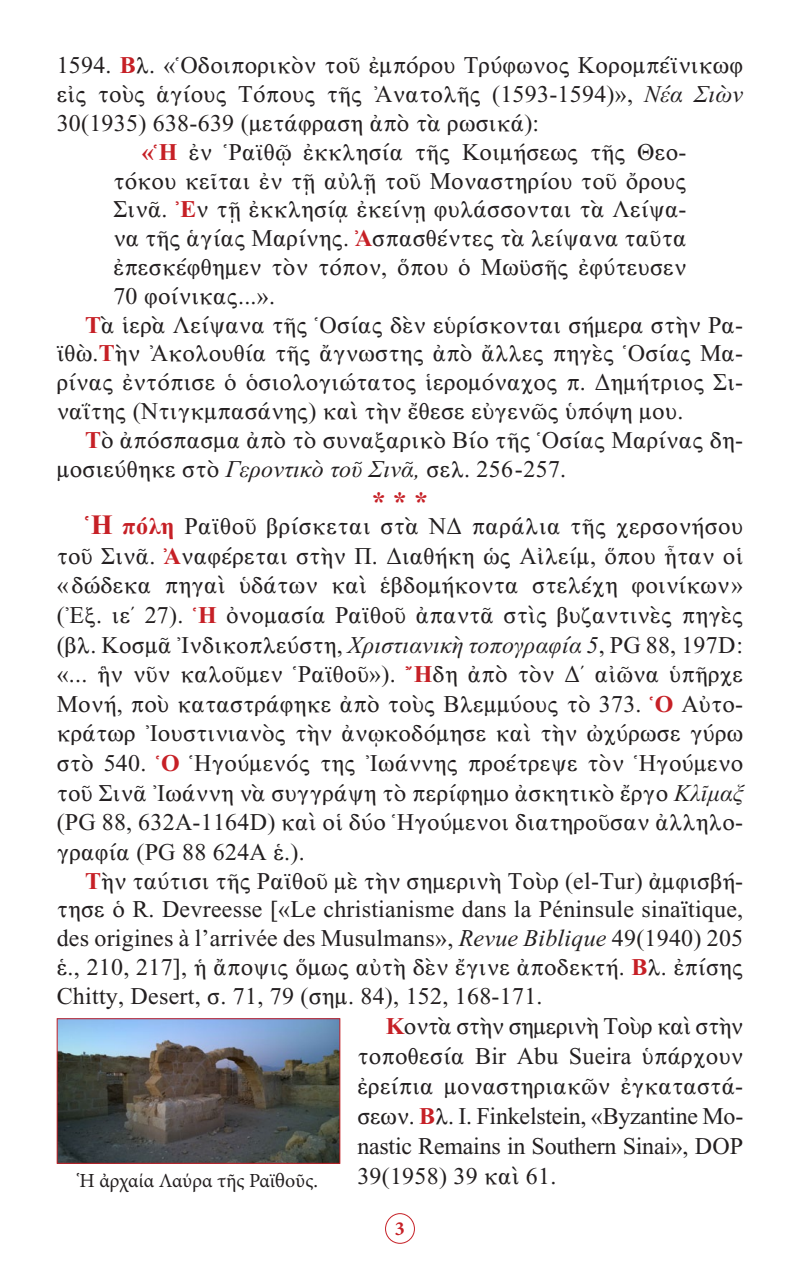
<style>
.page{position:relative;width:800px;height:1270px;background:#fff}
.page>*{position:absolute;margin:0;border:0;box-sizing:border-box;transform-origin:0 0}
.Asteriskoi{font:28px "CTOS New Times Bold Test 1";color:#c62026}
.t1{font:24px/28.8px "CTOS New Times Roman Test 1";letter-spacing:.01em;color:#231f20;text-align:justify}
.t2{font:24px "CTOS New Times Roman Test 1";letter-spacing:-.01em;color:#231f20}
.t3{font:24px "CTOS New Times Roman Test 1";letter-spacing:-.02em;color:#231f20}
.t4{font:20px "Minion Pro";color:#231f20}
.t5{font:700 20px "Minion Pro";color:#c62026}
.s1{font-family:"CTOS New Times Bold Test 1";color:#c62026}
.s2{font-family:"CTOS New Times Italic Test 1"}
.s3{font-family:"CTOS New Times Bold Test 1";font-size:28px;color:#c62026}
</style>
<div class="page">
<div style="left:385px;top:1213px;width:30px;height:31px;border:1px solid #c62026;border-radius:50%"></div>
<img style="left:59px;top:1020px;width:279px;height:142px">
<div style="left:57px;top:1018px;width:283px;height:146px;border:1px solid #c62026"></div>
<p class="t1" style="left:57px;top:51px;width:688px">1594. <span class="s1">Β</span>λ. «Ὁδοιπορικὸν τοῦ ἐμπόρου Τρύφωνος Κορομπέϊνικωφ εἰς τοὺς ἁγίους Τόπους τῆς Ἀνατολῆς (1593-1594)», <span class="s2">Νέα Σιὼν </span>30(1935) 638-639 (μετάφραση ἀπὸ τὰ ρωσικά):</p>
<p class="t1" style="left:113px;top:137px;width:575px;text-indent:28px"><span class="s1">«Ἡ</span> ἐν Ῥαϊθῷ ἐκκλησία τῆς Κοιμήσεως τῆς Θεο&shy;τόκου κεῖται ἐν τῇ αὐλῇ τοῦ Μοναστηρίου τοῦ ὄρους Σινᾶ. <span class="s1">Ἐ</span>ν τῇ ἐκκλησίᾳ ἐκείνῃ φυλάσσονται τὰ Λείψα&shy;να τῆς ἁγίας Μαρίνης. <span class="s1">Ἀ</span>σπασθέντες τὰ λείψανα ταῦτα ἐπεσκέφθημεν τὸν τόπον, ὅπου ὁ Μωϋσῆς ἐφύτευσεν 70 φοίνικας...».</p>
<p class="t1" style="left:57px;top:310px;width:688px;text-indent:28px"><span class="s1">Τ</span>ὰ ἱερὰ Λείψανα τῆς Ὁσίας δὲν εὑρίσκονται σήμερα στὴν Ρα&shy;ϊθὼ.<span class="s1">Τ</span>ὴν Ἀκολουθία τῆς ἄγνωστης ἀπὸ ἄλλες πηγὲς Ὁσίας Μα&shy;ρίνας ἐντόπισε ὁ ὁσιολογιώτατος ἱερομόναχος π. Δημήτριος Σι&shy;ναΐτης (Ντιγκμπασάνης) καὶ τὴν ἔθεσε εὐγενῶς ὑπόψη μου.</p>
<p class="t1" style="left:57px;top:425px;width:688px;text-indent:28px"><span class="s1">Τ</span>ὸ ἀπόσπασμα ἀπὸ τὸ συναξαρικὸ Βίο τῆς Ὁσίας Μαρίνας δη&shy;μοσιεύθηκε στὸ <span class="s2">Γεροντικὸ τοῦ Σινᾶ,</span> σελ. 256-257.</p>
<p class="Asteriskoi" style="left:372px;top:486px;width:57px">* * *</p>
<p class="t1" style="left:57px;top:511px;width:688px;line-height:29.6px;text-indent:28px"><span class="s3">Ἡ</span> <span class="s1">πόλη</span> Ραϊθοῦ βρίσκεται στὰ ΝΔ παράλια τῆς χερσονήσου τοῦ Σινᾶ. <span class="s1">Ἀ</span>ναφέρεται στὴν Π. Διαθήκη ὡς Αἰλείμ, ὅπου ἦταν οἱ «δώδεκα πηγαὶ ὑδάτων καὶ ἑβδομήκοντα στελέχη φοινίκων» (Ἐξ. ιε΄ 27). <span class="s1">Ἡ</span> ὀνομασία Ραϊθοῦ ἀπαντᾶ στὶς βυζαντινὲς πηγὲς (βλ. Κοσμᾶ Ἰνδικοπλεύστη, <span class="s2">Χριστιανικὴ τοπογραφία 5</span>, PG 88, 197D:</p>
<p class="t1" style="left:57px;top:659px;width:688px;line-height:29.6px">«... ἣν νῦν καλοῦμεν Ῥαϊθοῦ»). <span class="s1">Ἤ</span>δη ἀπὸ τὸν Δ΄ αἰῶνα ὑπῆρχε Μονή, ποὺ καταστράφηκε ἀπὸ τοὺς Βλεμμύους τὸ 373. <span class="s1">Ὁ</span> Αὐτο&shy;κράτωρ Ἰουστινιανὸς τὴν ἀνῳκοδόμησε καὶ τὴν ὠχύρωσε γύρω στὸ 540. <span class="s1">Ὁ</span> Ἡγούμενός της Ἰωάννης προέτρεψε τὸν Ἡγούμενο τοῦ Σινᾶ Ἰωάννη νὰ συγγράψη τὸ περίφημο ἀσκητικὸ ἔργο <span class="s2">Κλῖμαξ </span>(PG 88, 632Α-1164D) καὶ οἱ δύο Ἡγούμενοι διατηροῦσαν ἀλληλο&shy;γραφία (PG 88 624Α ἑ.).</p>
<p class="t1" style="left:57px;top:866px;width:688px;text-indent:28px"><span class="s1">Τ</span>ὴν ταύτισι τῆς Ραϊθοῦ μὲ τὴν σημερινὴ Τοὺρ (el-Tur) ἀμφισβή&shy;τησε ὁ R. Devreesse [«Le christianisme dans la Péninsule sinaïtique, des origines à l’arrivée des Musulmans», <span class="s2">Revue Biblique</span> 49(1940) 205 ἑ., 210, 217], ἡ ἄποψις ὅμως αὐτὴ δὲν ἔγινε ἀποδεκτή. <span class="s1">Β</span>λ. ἐπίσης Chitty, Desert, σ. 71, 79 (σημ. 84), 152, 168-171.</p>
<p class="t3" style="left:386px;top:1013px;width:359px"><span class="s1">Κ</span>οντὰ στὴν σημερινὴ Τοὺρ καὶ στὴν</p>
<p class="t1" style="left:357px;top:1041px;width:387px;line-height:30px">τοποθεσία Bir Abu Sueira ὑπάρχουν ἐρείπια μοναστηριακῶν ἐγκαταστά&shy;σεων. <span class="s1">Β</span>λ. I. Finkelstein, «Byzantine Mo-</p>
<p class="t2" style="left:357px;top:1133px;width:386px">nastic Remains in Southern Sinai», DOP</p>
<p class="t4" style="left:80px;top:1167px;width:240px">Ἡ ἀρχαία Λαύρα τῆς Ραϊθοῦς.</p>
<p class="t1" style="left:357px;top:1161px;width:201px">39(1958) 39 καὶ 61.</p>
<p class="t5" style="left:395px;top:1215px;width:11px">3</p>
</div>
